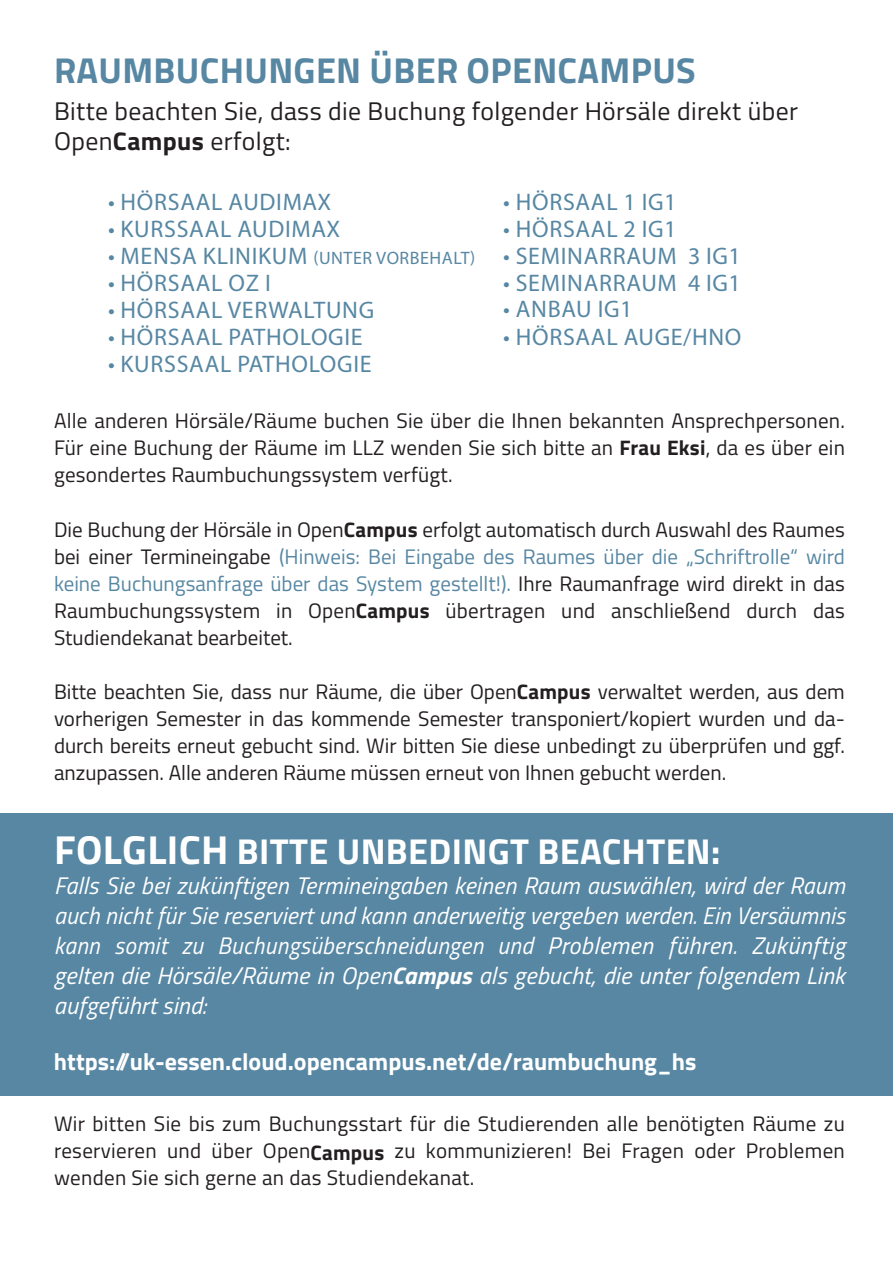
<style>
.page{position:relative;width:893px;height:1263px;background:#fff}
.page>*{position:absolute;margin:0;border:0;box-sizing:border-box;transform-origin:0 0}
.t1{font:700 36px "Titillium";letter-spacing:.01em;color:#fff}
.t2{font:700 36px "Titillium";letter-spacing:.01em;color:#5787a3}
.t3{font:25.5px/30px "Titillium";letter-spacing:.015em;color:#231f20}
.t4{font:italic 24px/30px "Titillium Web";letter-spacing:.01em;color:#fff;text-align:justify}
.t5{font:24px "Myriad Pro";letter-spacing:.03em;color:#5787a3}
.t6{font:700 24px "Titillium Web";color:#fff}
.t7{font:21px/27px "Titillium";letter-spacing:.01em;color:#231f20;text-align:justify}
.t8{font:18px "Myriad Pro";letter-spacing:.03em;color:#5787a3}
.s1{font-weight:700}
.s2{font-size:24px}
.s3{color:#5787a3}
.s4{font-size:40.5px}
</style>
<div class="page">
<div style="left:0;top:813px;width:893px;height:282px;background:#5787a3"></div>
<h1 class="t2" style="left:54px;top:43px;width:643px">RAUMBUCHUNGEN ÜBER OPENCAMPUS</h1>
<p class="t3" style="left:54px;top:95px;width:745px">Bitte beachten Sie, dass die Buchung folgender Hörsäle direkt über<br>Open<span class="s1">Campus</span> erfolgt:</p>
<p class="t5" style="left:108px;top:187px;width:225px">• HÖRSAAL AUDIMAX</p>
<p class="t5" style="left:108px;top:214px;width:234px">• KURSSAAL AUDIMAX</p>
<p class="t8" style="left:108px;top:247px;width:369px"><span class="s2">• MENSA KLINIKUM</span> (UNTER VORBEHALT)</p>
<p class="t5" style="left:108px;top:268px;width:164px">• HÖRSAAL OZ I</p>
<p class="t5" style="left:108px;top:295px;width:268px">• HÖRSAAL VERWALTUNG</p>
<p class="t5" style="left:108px;top:322px;width:256px">• HÖRSAAL PATHOLOGIE</p>
<p class="t5" style="left:108px;top:349px;width:265px">• KURSSAAL PATHOLOGIE</p>
<p class="t7" style="left:54px;top:406px;width:792px">Alle anderen Hörsäle/Räume buchen Sie über die Ihnen bekannten Ansprechpersonen.<br>Für eine Buchung der Räume im LLZ wenden Sie sich bitte an <span class="s1">Frau Eksi</span>, da es über ein gesondertes Raumbuchungssystem verfügt.</p>
<p class="t7" style="left:54px;top:515px;width:792px">Die Buchung der Hörsäle in Open<span class="s1">Campus</span> erfolgt automatisch durch Auswahl des Raumes bei einer Termineingabe <span class="s3">(Hinweis: Bei Eingabe des Raumes über die „Schriftrolle“ wird keine Buchungsanfrage über das System gestellt!).</span> Ihre Raumanfrage wird direkt in das Raumbuchungssystem in Open<span class="s1">Campus</span> übertragen und anschließend durch das Studiendekanat bearbeitet.</p>
<p class="t7" style="left:54px;top:677px;width:792px">Bitte beachten Sie, dass nur Räume, die über Open<span class="s1">Campus</span> verwaltet werden, aus dem vorherigen Semester in das kommende Semester transponiert/kopiert wurden und da&shy;durch bereits erneut gebucht sind. Wir bitten Sie diese unbedingt zu überprüfen und ggf. anzupassen. Alle anderen Räume müssen erneut von Ihnen gebucht werden.</p>
<p class="t5" style="left:503px;top:187px;width:175px">• HÖRSAAL 1 IG1</p>
<p class="t5" style="left:503px;top:214px;width:175px">• HÖRSAAL 2 IG1</p>
<p class="t5" style="left:503px;top:241px;width:239px">• SEMINARRAUM 3 IG1</p>
<p class="t5" style="left:503px;top:268px;width:239px">• SEMINARRAUM 4 IG1</p>
<p class="t5" style="left:503px;top:294px;width:131px">• ANBAU IG1</p>
<p class="t5" style="left:503px;top:322px;width:240px">• HÖRSAAL AUGE/HNO</p>
<h1 class="t1" style="left:54px;top:824px;width:668px"><span class="s4">FOLGLICH</span> BITTE UNBEDINGT BEACHTEN:</h1>
<p class="t4" style="left:54px;top:870px;width:792px">Falls Sie bei zukünftigen Termineingaben keinen Raum auswählen, wird der Raum auch nicht für Sie reserviert und kann anderweitig vergeben werden. Ein Versäumnis kann somit zu Buchungsüberschneidungen und Problemen führen. Zukünftig gelten die Hörsäle/Räume in Open<span class="s1">Campus</span> als gebucht, die unter folgendem Link aufgeführt sind:</p>
<p class="t6" style="left:54px;top:1043px;width:644px">https://uk-essen.cloud.opencampus.net/de/raumbuchung_hs</p>
<p class="t7" style="left:54px;top:1109px;width:792px">Wir bitten Sie bis zum Buchungsstart für die Studierenden alle benötigten Räume zu reservieren und über Open<span class="s1">Campus</span> zu kommunizieren! Bei Fragen oder Problemen wenden Sie sich gerne an das Studiendekanat.</p>
</div>
